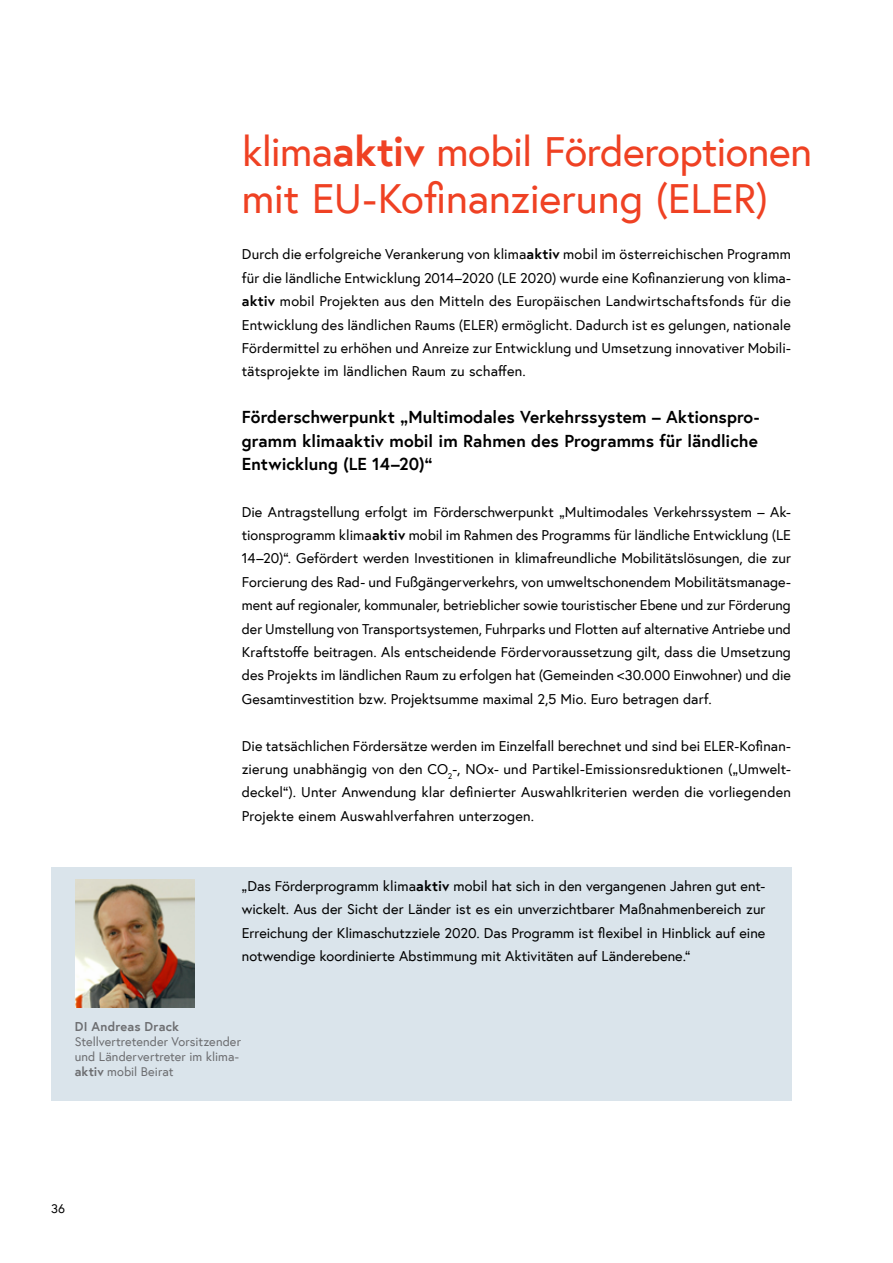
<style>
.page{position:relative;width:893px;height:1263px;background:#fff}
.page>*{position:absolute;margin:0;border:0;box-sizing:border-box;transform-origin:0 0}
.h1_ohne_Nummerierung{font:42px/46.8px "Europa Austria";letter-spacing:-.01em;color:#ef4123}
.p_Abstand_danach{font:700 17.25px/23.4px "Europa Austria";color:#000;text-align:justify}
.p_Abstand_danach-2{font:14.4px/23.4px "Europa Austria";letter-spacing:.005em;color:#000;text-align:justify}
.p_Bildbeschriftung{font:12.75px/15px "Europa Austria";letter-spacing:.005em;color:#6d6e71}
.t1{font:12.75px "Europa Austria";color:#000}
.s1{font-weight:700}
</style>
<div class="page">
<div style="left:51px;top:867px;width:740px;height:234px;background:#dae4eb"></div>
<img style="left:75px;top:879px;width:119px;height:128px">
<h1 class="h1_ohne_Nummerierung" style="left:242px;top:127px;width:572px">klima<span class="s1">aktiv</span> mobil Förderoptionen mit EU-Kofinanzierung (ELER)</h1>
<p class="p_Abstand_danach-2" style="left:242px;top:242px;width:551px">Durch die erfolgreiche Verankerung von klima<span class="s1">aktiv</span> mobil im österreichischen Programm für die ländliche Entwicklung 2014–2020 (LE 2020) wurde eine Kofinanzierung von klima&shy;<span class="s1">aktiv</span> mobil Projekten aus den Mitteln des Europäischen Landwirtschaftsfonds für die Entwicklung des ländlichen Raums (ELER) ermöglicht. Dadurch ist es gelungen, nationale Fördermittel zu erhöhen und Anreize zur Entwicklung und Umsetzung innovativer Mobili&shy;tätsprojekte im ländlichen Raum zu schaffen.</p>
<p class="p_Abstand_danach" style="left:242px;top:405px;width:519px">Förderschwerpunkt „Multimodales Verkehrssystem – Aktionspro&shy;gramm klimaaktiv mobil im Rahmen des Programms für ländliche Entwicklung (LE 14–20)“</p>
<p class="p_Abstand_danach-2" style="left:242px;top:500px;width:551px">Die Antragstellung erfolgt im Förderschwerpunkt „Multimodales Verkehrssystem – Ak&shy;tionsprogramm klima<span class="s1">aktiv</span> mobil im Rahmen des Programms für ländliche Entwicklung (LE 14–20)“. Gefördert werden Investitionen in klimafreundliche Mobilitätslösungen, die zur Forcierung des Rad- und Fußgängerverkehrs, von umweltschonendem Mobilitätsmanage&shy;ment auf regionaler, kommunaler, betrieblicher sowie touristischer Ebene und zur Förderung der Umstellung von Transportsystemen, Fuhrparks und Flotten auf alternative Antriebe und Kraftstoffe beitragen. Als entscheidende Fördervoraussetzung gilt, dass die Umsetzung des Projekts im ländlichen Raum zu erfolgen hat (Gemeinden &lt;30.000 Einwohner) und die Gesamtinvestition bzw. Projektsumme maximal 2,5 Mio. Euro betragen darf.</p>
<p class="p_Abstand_danach-2" style="left:242px;top:733px;width:551px">Die tatsächlichen Fördersätze werden im Einzelfall berechnet und sind bei ELER-Kofinan&shy;zierung unabhängig von den CO<sub>2</sub>-, NOx- und Partikel-Emissionsreduktionen („Umwelt&shy;deckel“). Unter Anwendung klar definierter Auswahlkriterien werden die vorliegenden Projekte einem Auswahlverfahren unterzogen.</p>
<p class="p_Abstand_danach-2" style="left:242px;top:874px;width:525px">„Das Förderprogramm klima<span class="s1">aktiv</span> mobil hat sich in den vergangenen Jahren gut ent&shy;wickelt. Aus der Sicht der Länder ist es ein unverzichtbarer Maßnahmenbereich zur Erreichung der Klimaschutzziele 2020. Das Programm ist flexibel in Hinblick auf eine notwendige koordinierte Abstimmung mit Aktivitäten auf Länderebene.“</p>
<p class="p_Bildbeschriftung" style="left:75px;top:1019px;width:168px"><span class="s1">DI Andreas Drack<br></span>Stellvertretender Vorsitzender und Ländervertreter im klima&shy;<span class="s1">aktiv</span> mobil Beirat</p>
<p class="t1" style="left:51px;top:1200px;width:16px">36</p>
</div>
